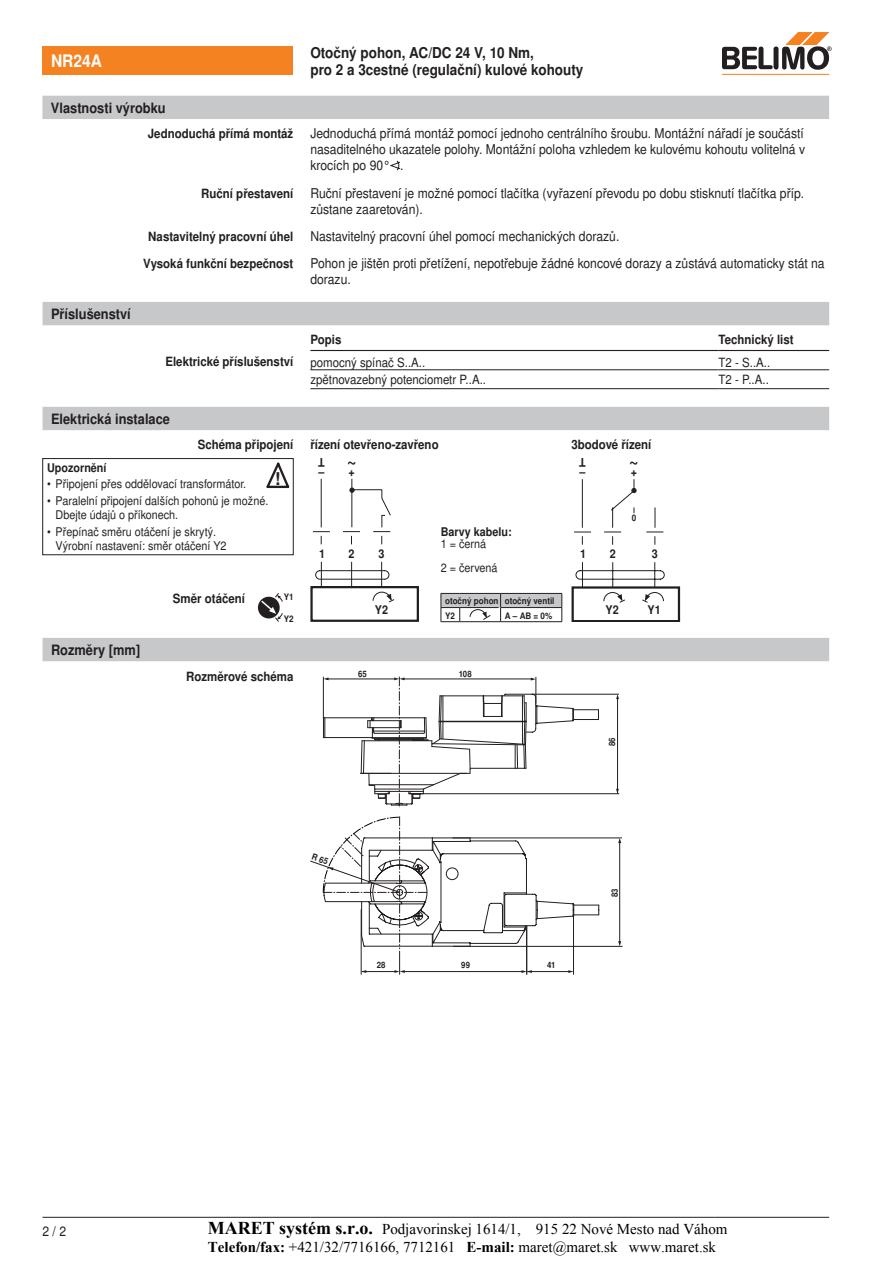
<style>
.page{position:relative;width:893px;height:1263px;background:#fff}
.page>*{position:absolute;margin:0;border:0;box-sizing:border-box;transform-origin:0 0}
.t1{font:700 18px "Nimbus Sans BEL";color:#231f20;scale:.9 1}
.t2{font:700 17.7px "Nimbus Sans BEL";color:#231f20}
.Überschrift_2_invers{font:700 17.25px "Nimbus Sans BEL";color:#fff;scale:.9 1}
.t3{font:15px/18px "Times New Roman";color:#000}
.Überschrift_2{font:700 15px/16.5px "Nimbus Sans BEL";color:#231f20;scale:.9 1}
.Überschrift_Kapitel{font:700 14.25px "Nimbus Sans BEL";color:#231f20;scale:.9 1}
.Lauftext_9{font:13.5px/16.2px "Nimbus Sans BEL";color:#231f20;scale:.9 1}
.Zahl_Seite_links{font:13.5px "Nimbus Sans BEL";color:#231f20;scale:.9 1}
.Lauftext_9-2{font:700 12.75px "Nimbus Sans BEL";color:#231f20;scale:.9 1}
.Tabellentext{font:12.75px "Nimbus Sans BEL";color:#231f20;scale:.9 1}
.Titel_3{font:700 12.75px "Nimbus Sans BEL";color:#231f20;scale:.9 1}
.Marginalien{font:700 12.75px "Nimbus Sans BEL";color:#231f20;scale:.9 1}
.Tabellentext-2{font:700 12.75px "Nimbus Sans BEL";color:#231f20;scale:.9 1}
.Tabellenüberschrift{font:700 12.75px "Nimbus Sans BEL";color:#231f20;scale:.9 1}
.Aufzählung_Kabelfarb{font:12px/14.4px "Nimbus Sans BEL";color:#231f20;scale:.9 1}
.Aufzählung_Kabelfarb-2{font:700 12px/12px "Nimbus Sans BEL";color:#231f20;scale:.9 1}
.t4{font:700 9px/14.1px "Nimbus Sans BEL";color:#231f20;scale:.9 1}
.t5{font:700 8.7px "Nimbus Sans BEL";letter-spacing:.025em;color:#231f20;scale:.9 1}
.s1{font-weight:400}
.s2{font-weight:700;font-size:18px}
.s3{font-weight:700}
</style>
<div class="page">
<div style="left:43px;top:47px;width:250px;height:28px;background:#f58220"></div>
<hr style="left:723px;top:74px;width:106px;height:1px;background:#f58220">
<svg style="left:723px;top:32px;width:109px;height:38px"></svg>
<hr style="left:43px;top:1217px;width:267px;height:1px;background:#231f20">
<hr style="left:310px;top:1217px;width:404px;height:1px;background:#231f20">
<hr style="left:714px;top:1217px;width:115px;height:1px;background:#231f20">
<div style="left:43px;top:302px;width:786px;height:23px;background:#c7c8ca"></div>
<hr style="left:310px;top:369px;width:409px;height:1px;background:#231f20">
<hr style="left:719px;top:369px;width:110px;height:1px;background:#231f20">
<hr style="left:310px;top:350px;width:409px;height:1px;background:#231f20">
<hr style="left:719px;top:350px;width:110px;height:1px;background:#231f20">
<hr style="left:310px;top:388px;width:409px;height:1px;background:#231f20">
<hr style="left:719px;top:388px;width:110px;height:1px;background:#231f20">
<div style="left:42px;top:96px;width:787px;height:23px;background:#c7c8ca"></div>
<svg style="left:391px;top:161px;width:9px;height:9px"></svg>
<div style="left:43px;top:638px;width:786px;height:23px;background:#c7c8ca"></div>
<hr style="left:410px;top:793px;width:209px;height:1px;background:#231f20">
<hr style="left:325px;top:717px;width:46px;height:1px;background:#231f20">
<hr style="left:325px;top:737px;width:47px;height:1px;background:#231f20">
<svg style="left:323px;top:717px;width:3px;height:21px"></svg>
<hr style="left:327px;top:679px;width:67px;height:1px;background:#231f20">
<hr style="left:532px;top:694px;width:87px;height:1px;background:#231f20">
<hr style="left:617px;top:697px;width:1px;height:97px;background:#231f20">
<svg style="left:360px;top:677px;width:239px;height:131px"></svg>
<hr style="left:323px;top:677px;width:1px;height:42px;background:#231f20">
<hr style="left:453px;top:838px;width:169px;height:1px;background:#231f20">
<hr style="left:619px;top:841px;width:1px;height:102px;background:#231f20">
<svg style="left:618px;top:941px;width:3px;height:5px"></svg>
<svg style="left:618px;top:838px;width:3px;height:5px"></svg>
<hr style="left:453px;top:946px;width:169px;height:1px;background:#231f20">
<div style="left:43px;top:407px;width:786px;height:23px;background:#c7c8ca"></div>
<div style="left:43px;top:458px;width:250px;height:97px;border:1px solid #231f20"></div>
<svg style="left:266px;top:462px;width:23px;height:26px"></svg>
<div style="left:310px;top:586px;width:109px;height:36px;border:2px solid #231f20"></div>
<svg style="left:313px;top:478px;width:82px;height:124px"></svg>
<svg style="left:441px;top:593px;width:122px;height:29px"></svg>
<div style="left:571px;top:586px;width:109px;height:36px;border:2px solid #231f20"></div>
<svg style="left:573px;top:479px;width:92px;height:124px"></svg>
<svg style="left:258px;top:597px;width:22px;height:21px"></svg>
<svg style="left:260px;top:593px;width:23px;height:28px"></svg>
<svg style="left:310px;top:817px;width:289px;height:157px"></svg>
<p class="Überschrift_2_invers" style="left:51px;top:51px;width:58px">NR24A</p>
<p class="Überschrift_2" style="left:310px;top:45px;width:305px">Otočný pohon, AC/DC 24 V, 10 Nm,<br>pro 2 a 3cestné (regulační) kulové kohouty</p>
<p class="Überschrift_Kapitel" style="left:51px;top:99px;width:129px">Vlastnosti výrobku</p>
<p class="Lauftext_9-2" style="left:148px;top:126px;width:163px">Jednoduchá přímá montáž</p>
<p class="Lauftext_9" style="left:310px;top:125px;width:551px;text-align:justify">Jednoduchá přímá montáž pomocí jednoho centrálního šroubu. Montážní nářadí je součástí nasaditelného ukazatele polohy. Montážní poloha vzhledem ke kulovému kohoutu volitelná v krocích po 90° .</p>
<p class="Lauftext_9-2" style="left:201px;top:185px;width:104px">Ruční přestavení</p>
<p class="Lauftext_9" style="left:310px;top:185px;width:550px">Ruční přestavení je možné pomocí tlačítka (vyřazení převodu po dobu stisknutí tlačítka příp. zůstane zaaretován).</p>
<p class="Lauftext_9-2" style="left:148px;top:229px;width:163px">Nastavitelný pracovní úhel</p>
<p class="Lauftext_9" style="left:310px;top:228px;width:345px">Nastavitelný pracovní úhel pomocí mechanických dorazů.</p>
<p class="Lauftext_9-2" style="left:143px;top:256px;width:168px">Vysoká funkční bezpečnost</p>
<p class="Lauftext_9" style="left:310px;top:256px;width:573px">Pohon je jištěn proti přetížení, nepotřebuje žádné koncové dorazy a zůstává automaticky stát na dorazu.</p>
<p class="Überschrift_Kapitel" style="left:51px;top:305px;width:90px">Příslušenství</p>
<p class="Tabellenüberschrift" style="left:310px;top:332px;width:36px">Popis</p>
<p class="Tabellenüberschrift" style="left:719px;top:332px;width:85px">Technický list</p>
<p class="Tabellentext-2" style="left:165px;top:354px;width:144px">Elektrické příslušenství</p>
<p class="Tabellentext" style="left:310px;top:354px;width:129px">pomocný spínač S..A..</p>
<p class="Tabellentext" style="left:719px;top:354px;width:59px">T2 - S..A..</p>
<p class="Tabellentext" style="left:310px;top:372px;width:197px">zpětnovazebný potenciometr P..A..</p>
<p class="Tabellentext" style="left:719px;top:372px;width:57px">T2 - P..A..</p>
<p class="Überschrift_Kapitel" style="left:51px;top:410px;width:134px">Elektrická instalace</p>
<p class="Titel_3" style="left:198px;top:437px;width:108px">Schéma připojení</p>
<p class="Titel_3" style="left:310px;top:437px;width:144px">řízení otevřeno-zavřeno</p>
<p class="Titel_3" style="left:571px;top:437px;width:90px">3bodové řízení</p>
<p class="Aufzählung_Kabelfarb-2" style="left:47px;top:462px;width:68px">Upozornění</p>
<p class="Aufzählung_Kabelfarb" style="left:47px;top:477px;width:223px">• Připojení přes oddělovací transformátor.</p>
<p class="Aufzählung_Kabelfarb" style="left:56px;top:494px;width:238px;text-indent:-8px">• Paralelní připojení dalších pohonů je možné.<br>Dbejte údajů o příkonech.</p>
<p class="Aufzählung_Kabelfarb" style="left:56px;top:525px;width:191px;text-indent:-8px">• Přepínač směru otáčení je skrytý.<br>Výrobní nastavení: směr otáčení Y2</p>
<p class="t2" style="left:275px;top:468px;width:7px">!</p>
<p class="Überschrift_Kapitel" style="left:51px;top:641px;width:101px">Rozměry [mm]</p>
<p class="Marginalien" style="left:173px;top:591px;width:82px">Směr otáčení</p>
<p class="t4" style="left:284px;top:590px;width:13px">Y1</p>
<p class="t4" style="left:284px;top:611px;width:13px">Y2</p>
<p class="Marginalien" style="left:186px;top:669px;width:121px">Rozměrové schéma</p>
<p class="Aufzählung_Kabelfarb-2" style="left:325px;top:469px;width:9px;rotate:-180deg">T</p>
<p class="t1" style="left:356px;top:475px;width:12px;rotate:-180deg">~</p>
<p class="Aufzählung_Kabelfarb-2" style="left:318px;top:465px;width:42px">– +</p>
<p class="Aufzählung_Kabelfarb-2" style="left:319px;top:547px;width:8px">1</p>
<p class="Aufzählung_Kabelfarb-2" style="left:349px;top:548px;width:8px">2</p>
<p class="Aufzählung_Kabelfarb-2" style="left:379px;top:548px;width:8px">3</p>
<p class="Aufzählung_Kabelfarb-2" style="left:375px;top:604px;width:16px">Y2</p>
<p class="Aufzählung_Kabelfarb-2" style="left:441px;top:526px;width:80px">Barvy kabelu:<br><span class="s1">1 = černá</span></p>
<p class="Aufzählung_Kabelfarb" style="left:441px;top:561px;width:65px">2 = červená</p>
<p class="t4" style="left:445px;top:594px;width:123px">otočný pohon otočný ventil<br>Y2</p>
<p class="t4" style="left:505px;top:609px;width:54px">A – AB = 0%</p>
<p class="t5" style="left:358px;top:668px;width:11px">65</p>
<p class="t5" style="left:459px;top:668px;width:16px">108</p>
<p class="Aufzählung_Kabelfarb-2" style="left:586px;top:469px;width:9px;rotate:-180deg">T</p>
<p class="t1" style="left:638px;top:475px;width:12px;rotate:-180deg">~</p>
<p class="Aufzählung_Kabelfarb-2" style="left:580px;top:466px;width:8px">–</p>
<p class="Aufzählung_Kabelfarb-2" style="left:631px;top:465px;width:9px">+</p>
<p class="t4" style="left:632px;top:511px;width:7px">0</p>
<p class="Aufzählung_Kabelfarb-2" style="left:580px;top:548px;width:8px">1</p>
<p class="Aufzählung_Kabelfarb-2" style="left:610px;top:548px;width:8px">2</p>
<p class="Aufzählung_Kabelfarb-2" style="left:652px;top:548px;width:8px">3</p>
<p class="Aufzählung_Kabelfarb-2" style="left:606px;top:604px;width:16px">Y2</p>
<p class="Aufzählung_Kabelfarb-2" style="left:648px;top:604px;width:16px">Y1</p>
<p class="t5" style="left:607px;top:746px;width:11px;rotate:-90deg">86</p>
<p class="t5" style="left:377px;top:960px;width:11px">28</p>
<p class="t5" style="left:461px;top:960px;width:11px">99</p>
<p class="t5" style="left:547px;top:960px;width:11px">41</p>
<p class="t5" style="left:610px;top:897px;width:11px;rotate:-90deg">83</p>
<p class="Zahl_Seite_links" style="left:43px;top:1223px;width:28px">2 / 2</p>
<p class="t3" style="left:208px;top:1220px;width:521px"><span class="s2">MARET systém s.r.o.</span> Podjavorinskej 1614/1, 915 22 Nové Mesto nad Váhom<br><span class="s3">Telefon/fax:</span> +421/32/7716166, 7712161 <span class="s3">E-mail:</span> maret@maret.sk www.maret.sk</p>
</div>
